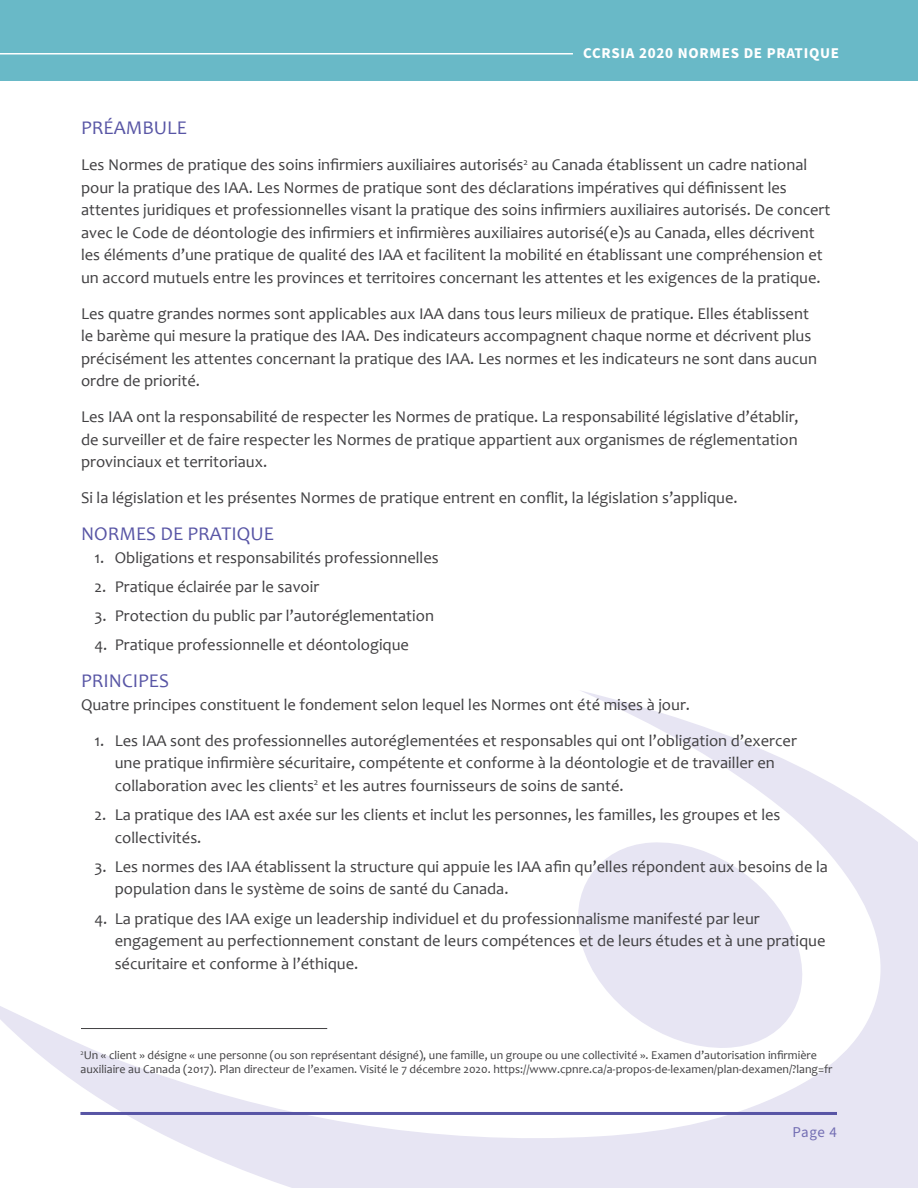
<style>
.page{position:relative;width:918px;height:1188px;background:#fff}
.page>*{position:absolute;margin:0;border:0;box-sizing:border-box;transform-origin:0 0}
.t1{font:19.5px "Candara";color:#5855a5}
.t2{font:16.5px/22.5px "Candara";color:#414042}
.t3{font:700 15px "Source Sans Pro";letter-spacing:.05em;color:#fff}
.t4{font:15px "Source Sans Pro";color:#736eb3}
.t5{font:12px/14.4px "Candara";color:#414042}
</style>
<div class="page">
<svg style="left:0;top:691px;width:918px;height:497px"></svg>
<svg style="left:567px;top:839px;width:246px;height:211px;fill:#e7e5f3"></svg>
<div style="left:0;top:0;width:918px;height:81px;background:#69b9c7"></div>
<hr style="left:80px;top:1112px;width:757px;height:3px;background:#5855a5">
<hr style="left:0;top:53px;width:573px;height:2px;background:#fff">
<hr style="left:81px;top:1028px;width:246px;height:1px;background:#414042">
<p class="t3" style="left:583px;top:43px;width:257px">CCRSIA 2020 NORMES DE PRATIQUE</p>
<p class="t1" style="left:81px;top:116px;width:107px">PRÉAMBULE</p>
<p class="t2" style="left:81px;top:154px;width:751px">Les Normes de pratique des soins infirmiers auxiliaires autorisés<sup>2</sup> au Canada établissent un cadre national pour la pratique des IAA. Les Normes de pratique sont des déclarations impératives qui définissent les attentes juridiques et professionnelles visant la pratique des soins infirmiers auxiliaires autorisés. De concert avec le Code de déontologie des infirmiers et infirmières auxiliaires autorisé(e)s au Canada, elles décrivent les éléments d’une pratique de qualité des IAA et facilitent la mobilité en établissant une compréhension et un accord mutuels entre les provinces et territoires concernant les attentes et les exigences de la pratique.</p>
<p class="t2" style="left:81px;top:302px;width:737px">Les quatre grandes normes sont applicables aux IAA dans tous leurs milieux de pratique. Elles établissent le barème qui mesure la pratique des IAA. Des indicateurs accompagnent chaque norme et décrivent plus précisément les attentes concernant la pratique des IAA. Les normes et les indicateurs ne sont dans aucun ordre de priorité.</p>
<p class="t2" style="left:81px;top:406px;width:719px;text-align:justify">Les IAA ont la responsabilité de respecter les Normes de pratique. La responsabilité législative d’établir, de surveiller et de faire respecter les Normes de pratique appartient aux organismes de réglementation provinciaux et territoriaux.</p>
<p class="t2" style="left:81px;top:487px;width:658px">Si la législation et les présentes Normes de pratique entrent en conflit, la législation s’applique.</p>
<p class="t1" style="left:81px;top:522px;width:194px">NORMES DE PRATIQUE</p>
<p class="t2" style="left:94px;top:546px;width:346px">1. Obligations et responsabilités professionnelles</p>
<p class="t2" style="left:94px;top:575px;width:226px">2. Pratique éclairée par le savoir</p>
<p class="t2" style="left:94px;top:604px;width:341px">3. Protection du public par l’autoréglementation</p>
<p class="t2" style="left:94px;top:634px;width:316px">4. Pratique professionnelle et déontologique</p>
<p class="t1" style="left:81px;top:669px;width:90px">PRINCIPES</p>
<p class="t2" style="left:81px;top:693px;width:611px">Quatre principes constituent le fondement selon lequel les Normes ont été mises à jour.</p>
<p class="t2" style="left:115px;top:729px;width:684px;text-indent:-20px">1. Les IAA sont des professionnelles autoréglementées et responsables qui ont l’obligation d’exercer une pratique infirmière sécuritaire, compétente et conforme à la déontologie et de travailler en collaboration avec les clients<sup>2</sup> et les autres fournisseurs de soins de santé.</p>
<p class="t2" style="left:115px;top:803px;width:667px;text-indent:-20px">2. La pratique des IAA est axée sur les clients et inclut les personnes, les familles, les groupes et les collectivités.</p>
<p class="t2" style="left:115px;top:855px;width:715px;text-indent:-20px">3. Les normes des IAA établissent la structure qui appuie les IAA afin qu’elles répondent aux besoins de la population dans le système de soins de santé du Canada.</p>
<p class="t2" style="left:115px;top:907px;width:712px;text-indent:-20px">4. La pratique des IAA exige un leadership individuel et du professionnalisme manifesté par leur engagement au perfectionnement constant de leurs compétences et de leurs études et à une pratique sécuritaire et conforme à l’éthique.</p>
<p class="t5" style="left:80px;top:1047px;width:754px"><sup>2</sup>Un « client » désigne « une personne (ou son représentant désigné), une famille, un groupe ou une collectivité ». Examen d’autorisation infirmière auxiliaire au Canada (2017). Plan directeur de l’examen. Visité le 7 décembre 2020. https://www.cpnre.ca/a-propos-de-lexamen/plan-dexamen/?lang=fr</p>
<p class="t4" style="left:793px;top:1122px;width:46px">Page 4</p>
</div>
